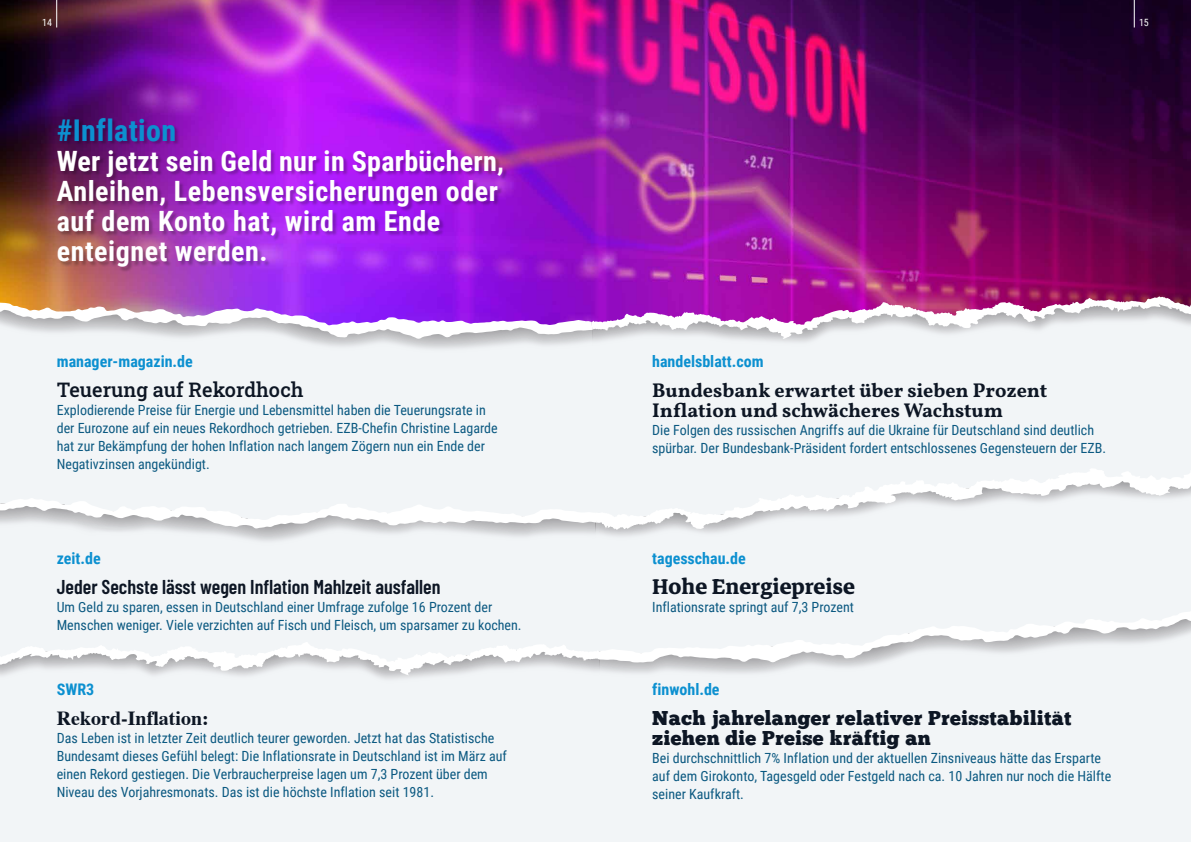
<style>
.page{position:relative;width:1191px;height:842px;background:#f2f5f7}
.page>*{position:absolute;margin:0;border:0;box-sizing:border-box;transform-origin:0 0}
.t1{font:30px "Markazi Text";color:#0d1624}
.t2{font:700 30px "Roboto Condensed";letter-spacing:.01em;color:#0c90d0}
.t3{font:700 28px/30px "Roboto Condensed";letter-spacing:.02em;color:#fff}
.t4{font:20px/20px "Vollkorn";color:#0d1624}
.t5{font:20px/20px "Chunk Five";letter-spacing:.02em;color:#0d1624}
.t6{font:600 20px "Barlow Condensed";color:#0d1624}
.t7{font:500 20px "Roboto Slab";color:#0d1624}
.t8{font:700 20px "Times";color:#0d1624}
.t9{font:700 16px "Roboto Condensed";color:#0c90d0}
.t10{font:14px/18px "Roboto Condensed";color:#0b5981}
.t11{font:10px "Roboto Condensed";color:#fff}
</style>
<div class="page">
<img style="left:0;top:0;width:1191px;height:296px">
<svg style="left:0;top:469px;width:1191px;height:72px"></svg>
<svg style="left:0;top:612px;width:1191px;height:67px"></svg>
<svg style="left:0;top:296px;width:1191px;height:53px"></svg>
<img style="left:56px;top:115px;width:461px;height:160px">
<svg style="left:56px;top:0;width:1px;height:27px"></svg>
<svg style="left:1133px;top:0;width:1px;height:27px"></svg>
<p class="t11" style="left:42px;top:15px;width:11px">14</p>
<p class="t11" style="left:1139px;top:15px;width:11px">15</p>
<h1 class="t2" style="left:57px;top:110px;width:121px">#Inflation</h1>
<h2 class="t3" style="left:57px;top:145px;width:449px">Wer jetzt sein Geld nur in Sparbüchern,<br>Anleihen, Lebensversicherungen oder auf dem Konto hat, wird am Ende enteignet werden.</h2>
<p class="t9" style="left:57px;top:350px;width:138px">manager-magazin.de</p>
<h3 class="t7" style="left:57px;top:376px;width:248px">Teuerung auf Rekordhoch</h3>
<p class="t10" style="left:57px;top:400px;width:442px">Explodierende Preise für Energie und Lebensmittel haben die Teuerungsrate in der Eurozone auf ein neues Rekordhoch getrieben. EZB-Chefin Christine Lagarde hat zur Bekämpfung der hohen Inflation nach langem Zögern nun ein Ende der Negativzinsen angekündigt.</p>
<p class="t9" style="left:57px;top:547px;width:45px">zeit.de</p>
<h3 class="t6" style="left:57px;top:574px;width:385px">Jeder Sechste lässt wegen Inflation Mahlzeit ausfallen</h3>
<p class="t10" style="left:57px;top:597px;width:466px">Um Geld zu sparen, essen in Deutschland einer Umfrage zufolge 16 Prozent der<br>Menschen weniger. Viele verzichten auf Fisch und Fleisch, um sparsamer zu kochen.</p>
<p class="t9" style="left:57px;top:678px;width:39px">SWR3</p>
<h3 class="t8" style="left:57px;top:699px;width:154px">Rekord-Inflation:</h3>
<p class="t10" style="left:57px;top:728px;width:452px">Das Leben ist in letzter Zeit deutlich teurer geworden. Jetzt hat das Statistische Bundesamt dieses Gefühl belegt: Die Inflationsrate in Deutschland ist im März auf einen Rekord gestiegen. Die Verbraucherpreise lagen um 7,3 Prozent über dem Niveau des Vorjahresmonats. Das ist die höchste Inflation seit 1981.</p>
<p class="t9" style="left:652px;top:350px;width:113px">handelsblatt.com</p>
<h3 class="t4" style="left:652px;top:379px;width:397px">Bundesbank erwartet über sieben Prozent<br>Inflation und schwächeres Wachstum</h3>
<p class="t10" style="left:652px;top:420px;width:455px">Die Folgen des russischen Angriffs auf die Ukraine für Deutschland sind deutlich spürbar. Der Bundesbank-Präsident fordert entschlossenes Gegensteuern der EZB.</p>
<p class="t9" style="left:652px;top:547px;width:95px">tagesschau.de</p>
<h1 class="t1" style="left:652px;top:569px;width:204px">Hohe Energiepreise</h1>
<p class="t10" style="left:652px;top:597px;width:203px">Inflationsrate springt auf 7,3 Prozent</p>
<p class="t9" style="left:652px;top:678px;width:69px">finwohl.de</p>
<h3 class="t5" style="left:652px;top:708px;width:421px">Nach jahrelanger relativer Preisstabilität ziehen die Preise kräftig an</h3>
<p class="t10" style="left:652px;top:748px;width:460px">Bei durchschnittlich 7% Inflation und der aktuellen Zinsniveaus hätte das Ersparte auf dem Girokonto, Tagesgeld oder Festgeld nach ca. 10 Jahren nur noch die Hälfte seiner Kaufkraft.</p>
</div>
